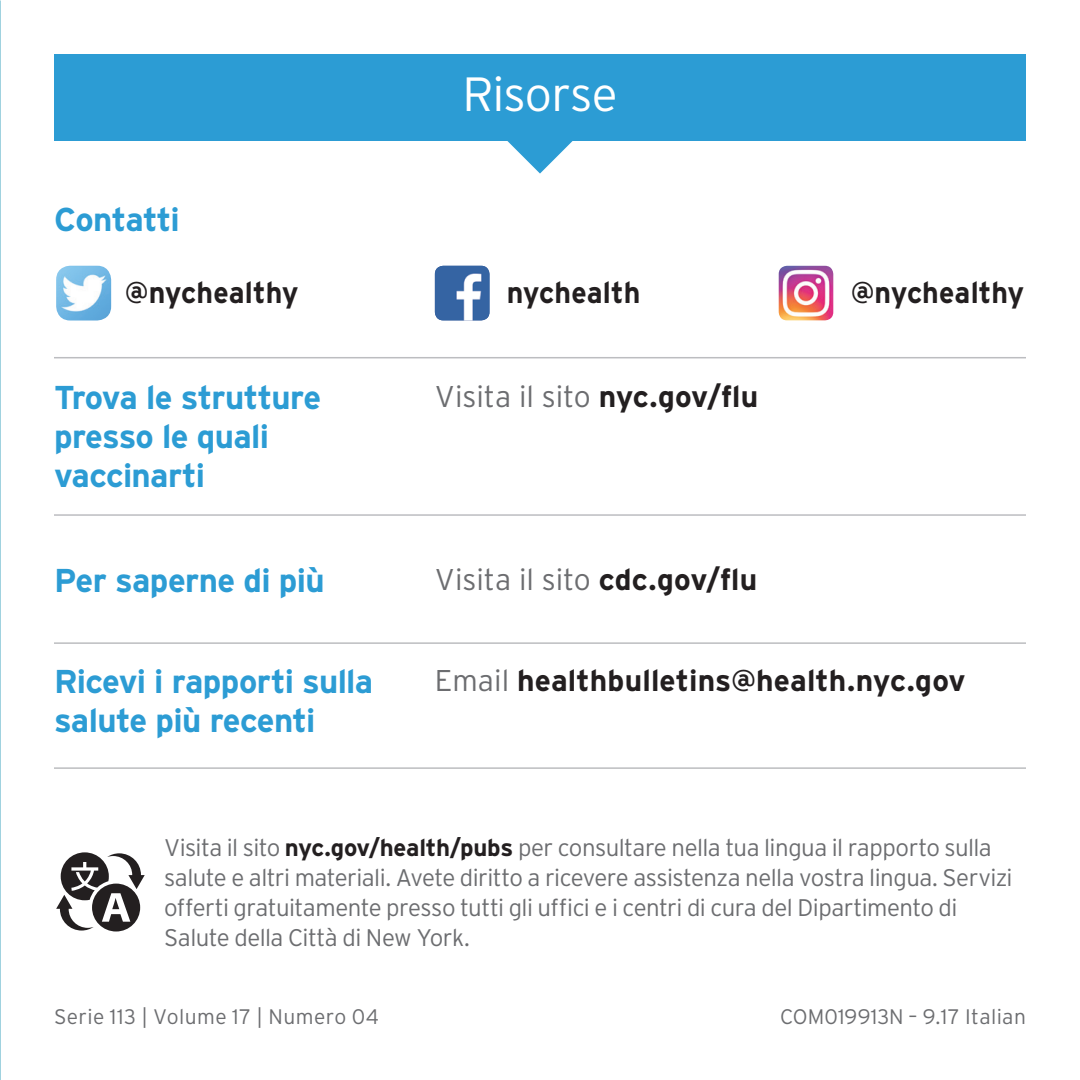
<style>
.page{position:relative;width:1080px;height:1080px;background:#fff}
.page>*{position:absolute;margin:0;border:0;box-sizing:border-box;transform-origin:0 0}
.t1{font:300 48px "Interstate";letter-spacing:-.02em;color:#fff}
.t2{font:700 33px/39px "Interstate";letter-spacing:-.02em;color:#2c9cd4}
.t3{font:300 30px "Interstate";color:#6c6d70}
.t4{font:700 30px "Interstate";letter-spacing:.005em;color:#231f20}
.t5{font:700 30px "Interstate";letter-spacing:.005em;color:#231f20;scale:.95 1}
.t6{font:300 24px/30px "Interstate";letter-spacing:-.025em;color:#6c6d70}
.t7{font:300 21px "Interstate";letter-spacing:.02em;color:#6c6d70}
.s1{font-weight:700;color:#231f20}
.s2{font-weight:300;color:#6c6d70}
</style>
<div class="page">
<svg style="left:442px;top:140px;width:196px;height:34px"></svg>
<div style="left:54px;top:54px;width:972px;height:86px;background:#2c9cd4"></div>
<hr style="left:54px;top:357px;width:972px;height:1px;background:#bcbdc0">
<img style="left:435px;top:266px;width:54px;height:54px">
<img style="left:779px;top:266px;width:54px;height:54px">
<img style="left:56px;top:266px;width:55px;height:55px">
<svg style="left:56px;top:852px;width:89px;height:80px"></svg>
<hr style="left:54px;top:767px;width:972px;height:2px;background:#bcbdc0">
<hr style="left:54px;top:642px;width:972px;height:2px;background:#bcbdc0">
<hr style="left:54px;top:514px;width:972px;height:2px;background:#bcbdc0">
<h2 class="t2" style="left:54px;top:200px;width:127px">Contatti</h2>
<h1 class="t1" style="left:462px;top:67px;width:157px">Risorse</h1>
<p class="t5" style="left:125px;top:276px;width:184px">@nychealthy</p>
<p class="t5" style="left:507px;top:276px;width:142px">nychealth</p>
<p class="t5" style="left:851px;top:276px;width:184px">@nychealthy</p>
<h2 class="t2" style="left:54px;top:378px;width:269px">Trova le strutture</h2>
<p class="t3" style="left:435px;top:380px;width:325px">Visita il sito <span class="s1">nyc.gov/flu</span></p>
<h2 class="t2" style="left:54px;top:417px;width:216px">presso le quali vaccinarti</h2>
<h2 class="t2" style="left:54px;top:561px;width:272px">Per saperne di più</h2>
<p class="t3" style="left:435px;top:562px;width:324px">Visita il sito <span class="s1">cdc.gov/flu</span></p>
<h2 class="t2" style="left:54px;top:662px;width:321px">Ricevi i rapporti sulla</h2>
<p class="t4" style="left:435px;top:664px;width:532px"><span class="s2">Email</span> healthbulletins@health.nyc.gov</p>
<h2 class="t2" style="left:54px;top:701px;width:263px">salute più recenti</h2>
<p class="t6" style="left:164px;top:832px;width:850px">Visita il sito <span class="s1">nyc.gov/health/pubs</span> per consultare nella tua lingua il rapporto sulla salute e altri materiali. Avete diritto a ricevere assistenza nella vostra lingua. Servizi offerti gratuitamente presso tutti gli uffici e i centri di cura del Dipartimento di Salute della Città di New York.</p>
<p class="t7" style="left:54px;top:1005px;width:327px">Serie 113 | Volume 17 | Numero 04</p>
<p class="t7" style="left:780px;top:1005px;width:247px">COM019913N – 9.17 Italian</p>
</div>
